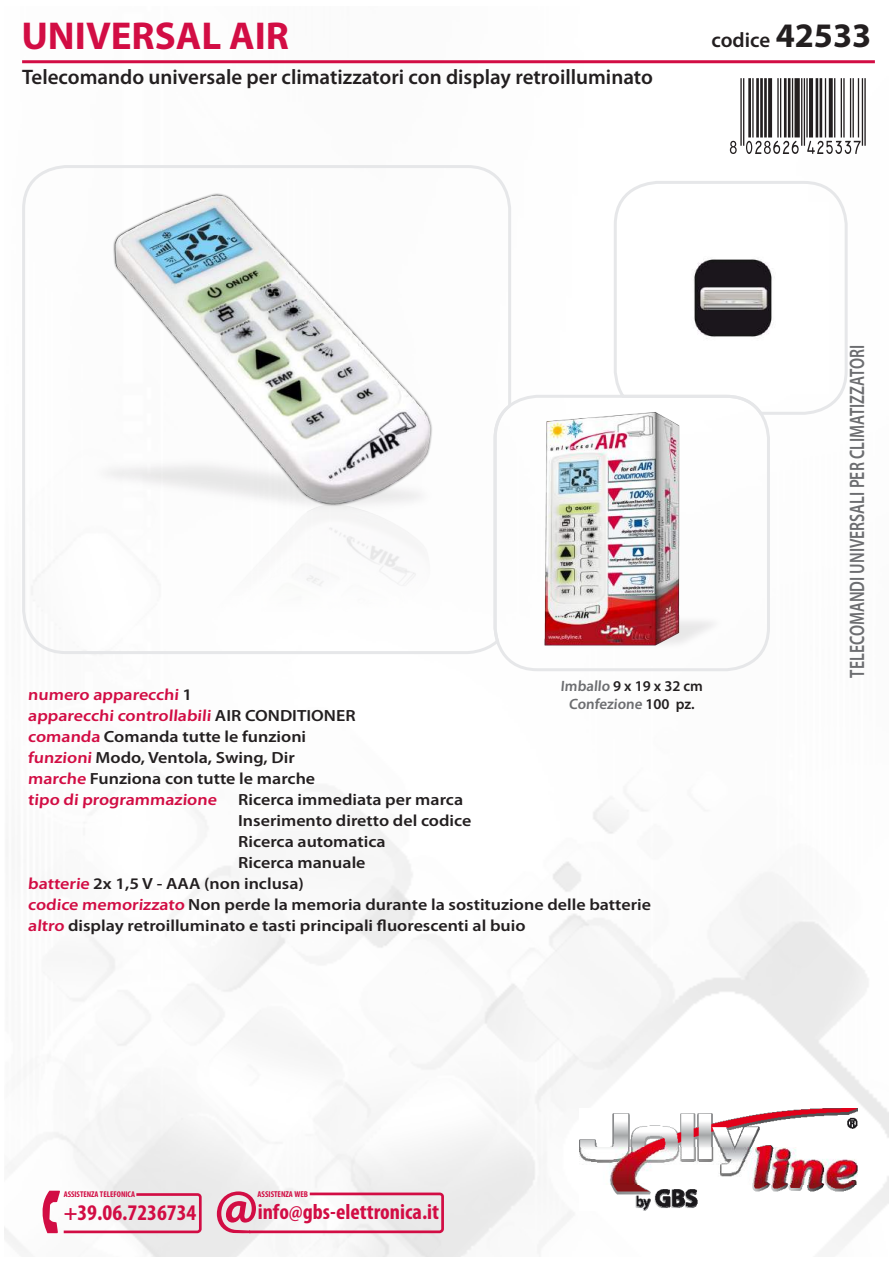
<style>
.page{position:relative;width:893px;height:1263px;background:#fff}
.page>*{position:absolute;margin:0;border:0;box-sizing:border-box;transform-origin:0 0}
.t1{font:700 39px "Myriad Pro";color:#d20d44}
.t2{font:700 condensed 22.35px "Myriad Pro";color:#d20d44}
.t3{font:700 condensed 21.75px "Myriad Pro";color:#d20d44}
.t4{font:600 21px "Myriad Pro";color:#231f20}
.t5{font:600 21px "Myriad Pro";color:#6c6d70;scale:.75 1}
.t6{font:600 16.2px "Myriad Pro";color:#231f20;scale:1.11 1}
.t7{font:600 16.2px "Myriad Pro";color:#d20d44;scale:1.11 1}
.t8{font:600 15px/18px "Myriad Pro";color:#6c6d70;text-align:center}
.t9{font:700 condensed 8.55px "Myriad Pro";color:#d20d44}
.t10{font:700 condensed 8.4px "Myriad Pro";color:#d20d44}
.s1{font-weight:700;font-size:34.5px}
.s2{color:#231f20}
.s3{color:#d20d44}
</style>
<div class="page">
<img style="left:580px;top:1108px;width:278px;height:102px">
<svg style="left:217px;top:1191px;width:227px;height:42px"></svg>
<svg style="left:40px;top:1191px;width:162px;height:42px"></svg>
<svg style="left:22px;top:164px;width:492px;height:492px"></svg>
<svg style="left:612px;top:181px;width:236px;height:235px"></svg>
<hr style="left:22px;top:60px;width:853px;height:3px;background:#d20d44">
<img style="left:544px;top:410px;width:184px;height:239px">
<div style="left:494px;top:395px;width:276px;height:276px;border:3px solid #e6e7e9;border-radius:43px"></div>
<h1 class="t1" style="left:21px;top:10px;width:269px">UNIVERSAL AIR</h1>
<p class="t4" style="left:22px;top:63px;width:632px">Telecomando universale per climatizzatori con display retroilluminato</p>
<p class="t4" style="left:711px;top:27px;width:161px">codice <span class="s1">42533</span></p>
<p class="t8" style="left:561px;top:676px;width:144px">Imballo <span class="s2">9 x 19 x 32 cm<br></span>Confezione <span class="s2">100 pz.</span></p>
<p class="t7" style="left:28px;top:684px;width:150px">numero apparecchi <span class="s2">1</span></p>
<p class="t7" style="left:28px;top:705px;width:297px">apparecchi controllabili <span class="s2">AIR CONDITIONER</span></p>
<p class="t6" style="left:28px;top:726px;width:252px"><span class="s3">comanda</span> Comanda tutte le funzioni</p>
<p class="t6" style="left:28px;top:747px;width:242px"><span class="s3">funzioni</span> Modo, Ventola, Swing, Dir</p>
<p class="t6" style="left:28px;top:768px;width:260px"><span class="s3">marche</span> Funziona con tutte le marche</p>
<p class="t6" style="left:28px;top:789px;width:394px"><span class="s3">tipo di programmazione</span> Ricerca immediata per marca</p>
<p class="t6" style="left:238px;top:810px;width:212px">Inserimento diretto del codice</p>
<p class="t6" style="left:238px;top:831px;width:135px">Ricerca automatica</p>
<p class="t6" style="left:238px;top:852px;width:116px">Ricerca manuale</p>
<p class="t6" style="left:28px;top:873px;width:250px"><span class="s3">batterie</span> 2x 1,5 V - AAA (non inclusa)</p>
<p class="t6" style="left:28px;top:894px;width:563px"><span class="s3">codice memorizzato</span> Non perde la memoria durante la sostituzione delle batterie</p>
<p class="t6" style="left:28px;top:915px;width:450px"><span class="s3">altro</span> display retroilluminato e tasti principali fluorescenti al buio</p>
<p class="t10" style="left:64px;top:1189px;width:73px">ASSISTENZA TELEFONICA</p>
<h2 class="t2" style="left:64px;top:1198px;width:134px">+39.06.7236734</h2>
<p class="t9" style="left:258px;top:1188px;width:52px">ASSISTENZA WEB</p>
<h3 class="t3" style="left:258px;top:1198px;width:183px">info@gbs-elettronica.it</h3>
<p class="t5" style="left:844px;top:677px;width:445px;rotate:-90deg">TELECOMANDI UNIVERSALI PER CLIMATIZZATORI</p>
</div>
